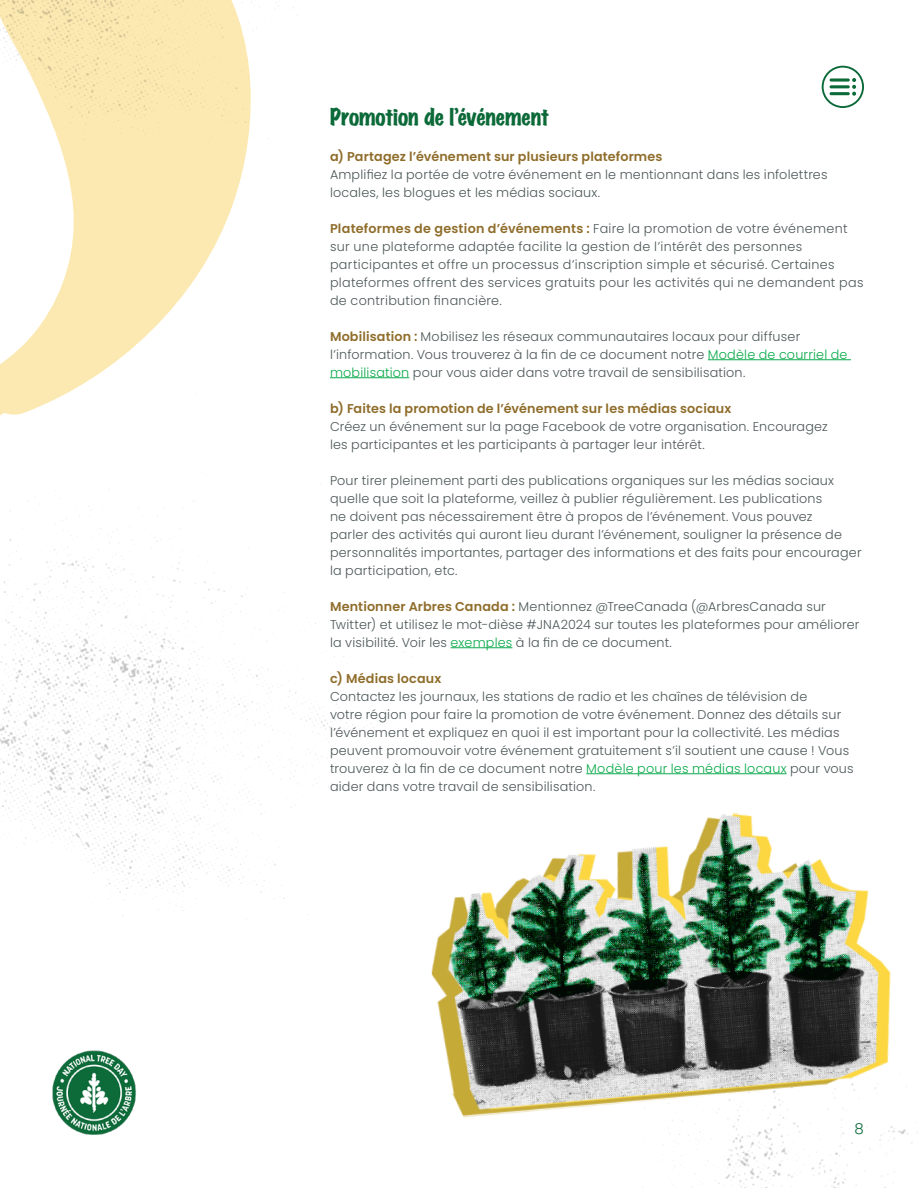
<style>
.page{position:relative;width:918px;height:1188px;background:#fff}
.page>*{position:absolute;margin:0;border:0;box-sizing:border-box;transform-origin:0 0}
.t1{font:expanded 21px "Marker Felt";letter-spacing:-.01em;color:#0c6a39}
.t2{font:300 15px "Poppins";color:#0c6a39}
.Body{font:300 12.75px/18px "Poppins";letter-spacing:.015em;color:#4d5859}
.Body-2{font:600 12.75px "Poppins";letter-spacing:.01em;color:#8f6d2b}
.s1{font-weight:600;color:#8f6d2b}
.s2{color:#0caa4b}
</style>
<div class="page">
<img style="left:642px;top:1086px;width:276px;height:102px">
<img style="left:0;top:290px;width:496px;height:626px">
<img style="left:0;top:0;width:298px;height:286px">
<img style="left:420px;top:801px;width:480px;height:318px">
<img style="left:52px;top:1050px;width:84px;height:85px">
<hr style="left:708px;top:359px;width:143px;height:1px;background:#0caa4b">
<hr style="left:330px;top:377px;width:79px;height:1px;background:#0caa4b">
<hr style="left:451px;top:647px;width:61px;height:1px;background:#0caa4b">
<hr style="left:586px;top:773px;width:201px;height:1px;background:#0caa4b">
<svg style="left:822px;top:66px;width:42px;height:42px"></svg>
<h2 class="t1" style="left:330px;top:100px;width:221px">Promotion de l’événement</h2>
<h2 class="Body-2" style="left:330px;top:149px;width:334px">a) Partagez l’événement sur plusieurs plateformes</h2>
<p class="Body" style="left:330px;top:165px;width:499px">Amplifiez la portée de votre événement en le mentionnant dans les infolettres locales, les blogues et les médias sociaux.</p>
<p class="Body" style="left:330px;top:219px;width:535px"><span class="s1">Plateformes de gestion d’événements :</span> Faire la promotion de votre événement sur une plateforme adaptée facilite la gestion de l’intérêt des personnes participantes et offre un processus d’inscription simple et sécurisé. Certaines plateformes offrent des services gratuits pour les activités qui ne demandent pas de contribution financière.</p>
<p class="Body" style="left:330px;top:327px;width:519px"><span class="s1">Mobilisation :</span> Mobilisez les réseaux communautaires locaux pour diffuser l’information. Vous trouverez à la fin de ce document notre <span class="s2">Modèle de courriel de mobilisation</span> pour vous aider dans votre travail de sensibilisation.</p>
<p class="Body-2" style="left:330px;top:401px;width:403px">b) Faites la promotion de l’événement sur les médias sociaux</p>
<p class="Body" style="left:330px;top:417px;width:499px">Créez un événement sur la page Facebook de votre organisation. Encouragez les participantes et les participants à partager leur intérêt.</p>
<p class="Body" style="left:330px;top:471px;width:533px">Pour tirer pleinement parti des publications organiques sur les médias sociaux quelle que soit la plateforme, veillez à publier régulièrement. Les publications<br>ne doivent pas nécessairement être à propos de l’événement. Vous pouvez<br>parler des activités qui auront lieu durant l’événement, souligner la présence de personnalités importantes, partager des informations et des faits pour encourager la participation, etc.</p>
<p class="Body" style="left:330px;top:597px;width:531px"><span class="s1">Mentionner Arbres Canada :</span> Mentionnez @TreeCanada (@ArbresCanada sur<br>Twitter) et utilisez le mot-dièse #JNA2024 sur toutes les plateformes pour améliorer la visibilité. Voir les <span class="s2">exemples</span> à la fin de ce document.</p>
<p class="Body-2" style="left:330px;top:671px;width:113px">c) Médias locaux</p>
<p class="Body" style="left:330px;top:687px;width:525px">Contactez les journaux, les stations de radio et les chaînes de télévision de<br>votre région pour faire la promotion de votre événement. Donnez des détails sur l’événement et expliquez en quoi il est important pour la collectivité. Les médias peuvent promouvoir votre événement gratuitement s’il soutient une cause ! Vous trouverez à la fin de ce document notre <span class="s2">Modèle pour les médias locaux</span> pour vous aider dans votre travail de sensibilisation.</p>
<p class="t2" style="left:855px;top:1120px;width:11px">8</p>
</div>
